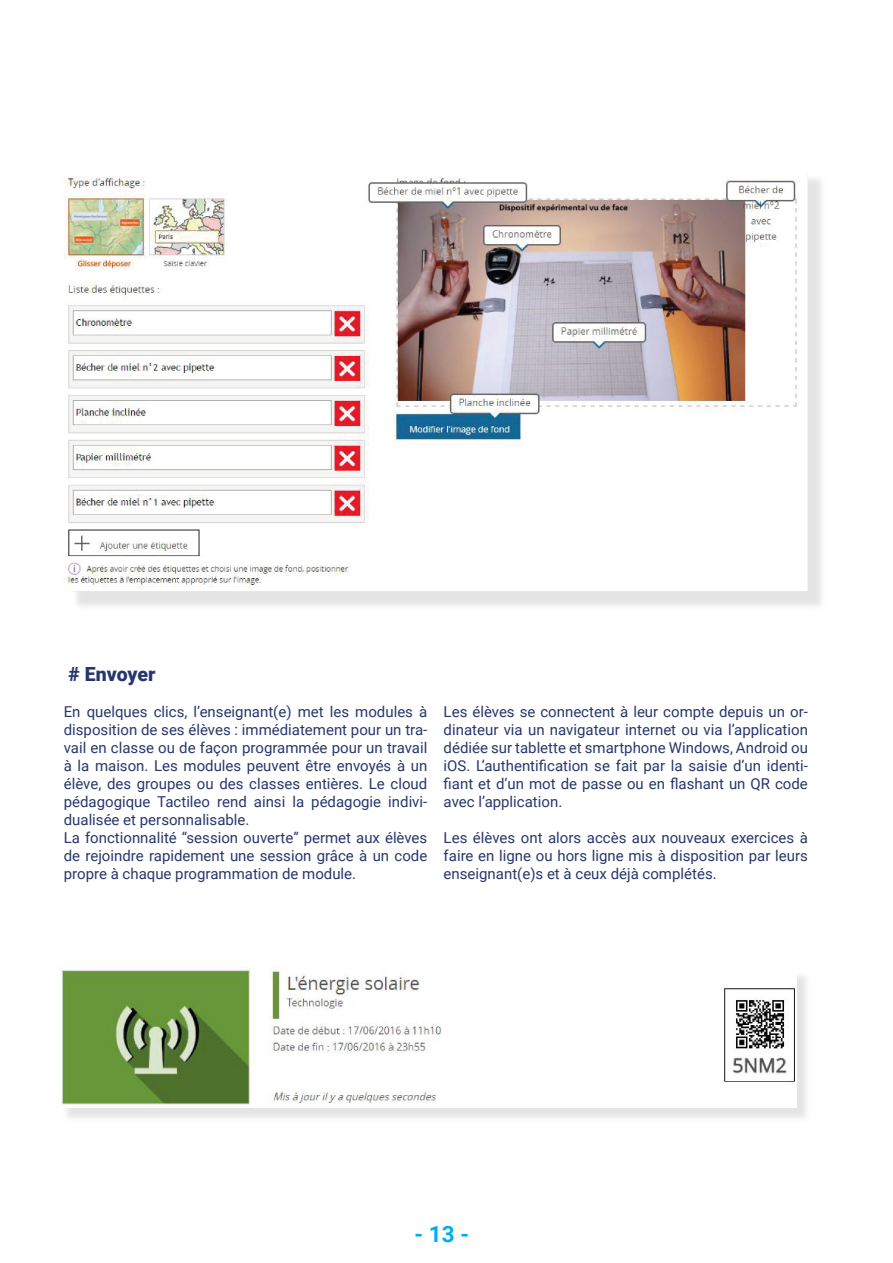
<style>
.page{position:relative;width:893px;height:1263px;background:#fff}
.page>*{position:absolute;margin:0;border:0;box-sizing:border-box;transform-origin:0 0}
.t1{font:700 22.5px "Roboto";color:#00aeef}
.t2{font:900 19.5px "Roboto";letter-spacing:-.005em;color:#27376c}
.t3{font:15px/18px "Roboto";color:#27376c;text-align:justify}
</style>
<div class="page">
<img style="left:64px;top:176px;width:758px;height:430px">
<img style="left:58px;top:967px;width:748px;height:151px">
<h2 class="t2" style="left:69px;top:663px;width:88px"># Envoyer</h2>
<p class="t3" style="left:64px;top:703px;width:365px;text-align:left">En quelques clics, l’enseignant(e) met les modules à disposition de ses élèves : immédiatement pour un tra&shy;vail en classe ou de façon programmée pour un travail à la maison. Les modules peuvent être envoyés à un élève, des groupes ou des classes entières. Le cloud pédagogique Tactileo rend ainsi la pédagogie indivi&shy;dualisée et personnalisable.<br>La fonctionnalité “session ouverte” permet aux élèves de rejoindre rapidement une session grâce à un code propre à chaque programmation de module.</p>
<p class="t3" style="left:444px;top:703px;width:366px">Les élèves se connectent à leur compte depuis un or&shy;dinateur via un navigateur internet ou via l’application dédiée sur tablette et smartphone Windows, Android ou iOS. L’authentification se fait par la saisie d’un identi&shy;fiant et d’un mot de passe ou en flashant un QR code avec l’application.</p>
<p class="t3" style="left:444px;top:829px;width:366px">Les élèves ont alors accès aux nouveaux exercices à faire en ligne ou hors ligne mis à disposition par leurs enseignant(e)s et à ceux déjà complétés.</p>
<h1 class="t1" style="left:415px;top:1221px;width:56px">- 13 -</h1>
</div>
